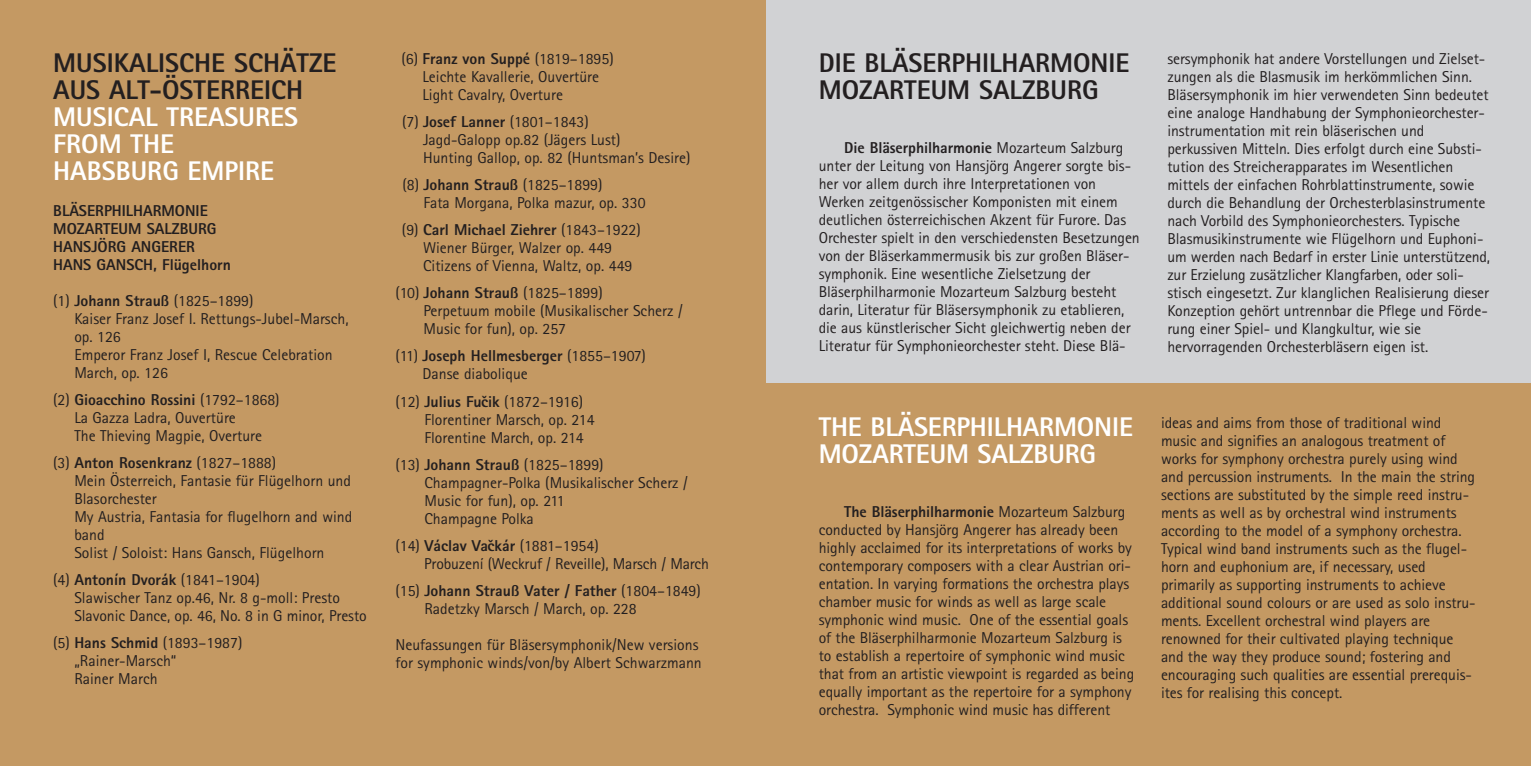
<style>
.page{position:relative;width:1531px;height:766px;background:#fff}
.page>*{position:absolute;margin:0;border:0;box-sizing:border-box;transform-origin:0 0}
.t1{font:800 27px/27px "Rotis Sans Serif";letter-spacing:-.005em;color:#fff}
.t2{font:800 27px/27px "Rotis Sans Serif";color:#231f20}
.t3{font:15.75px/18px "Rotis Sans Serif";letter-spacing:-.005em;color:#231f20}
.t4{font:800 15.75px/18px "Rotis Sans Serif";color:#231f20}
.s1{font-weight:800}
</style>
<div class="page">
<div style="left:765px;top:0;width:766px;height:383px;background:#d1d2d4"></div>
<div style="left:0;top:0;width:765px;height:765px;background:#c49963"></div>
<div style="left:765px;top:383px;width:766px;height:382px;background:#c49963"></div>
<h1 class="t2" style="left:53px;top:52px;width:285px">MUSIKALISCHE SCHÄTZE<br>AUS ALT-ÖSTERREICH</h1>
<h1 class="t1" style="left:53px;top:106px;width:246px">MUSICAL TREASURES<br>FROM THE<br>HABSBURG EMPIRE</h1>
<p class="t4" style="left:53px;top:203px;width:179px">BLÄSERPHILHARMONIE<br>MOZARTEUM SALZBURG<br>HANSJÖRG ANGERER<br>HANS GANSCH, Flügelhorn</p>
<p class="t3" style="left:74px;top:293px;width:276px;text-indent:-21px">(1) <span class="s1">Johann Strauß</span> (1825–1899)<br>Kaiser Franz Josef I. Rettungs-Jubel-Marsch, op. 126<br>Emperor Franz Josef I, Rescue Celebration<br>March, op. 126</p>
<p class="t3" style="left:74px;top:392px;width:207px;text-indent:-21px">(2) <span class="s1">Gioacchino Rossini</span> (1792–1868)<br>La Gazza Ladra, Ouvertüre<br>The Thieving Magpie, Overture</p>
<p class="t3" style="left:74px;top:455px;width:279px;text-indent:-21px">(3) <span class="s1">Anton Rosenkranz</span> (1827–1888)<br>Mein Österreich, Fantasie für Flügelhorn und<br>Blasorchester<br>My Austria, Fantasia for flugelhorn and wind band<br>Solist / Soloist: Hans Gansch, Flügelhorn</p>
<p class="t3" style="left:74px;top:572px;width:294px;text-indent:-21px">(4) <span class="s1">Antonín Dvorák</span> (1841–1904)<br>Slawischer Tanz op.46, Nr. 8 g-moll: Presto<br>Slavonic Dance, op. 46, No. 8 in G minor, Presto</p>
<p class="t3" style="left:74px;top:635px;width:169px;text-indent:-21px">(5) <span class="s1">Hans Schmid</span> (1893–1987) „Rainer-Marsch“<br>Rainer March</p>
<p class="t3" style="left:422px;top:51px;width:193px;text-indent:-21px">(6) <span class="s1">Franz von Suppé</span> (1819–1895)<br>Leichte Kavallerie, Ouvertüre<br>Light Cavalry, Overture</p>
<p class="t3" style="left:423px;top:114px;width:269px;text-indent:-21px">(7) <span class="s1">Josef Lanner</span> (1801–1843)<br>Jagd-Galopp op.82 (Jägers Lust)<br>Hunting Gallop, op. 82 (Huntsman’s Desire)</p>
<p class="t3" style="left:423px;top:177px;width:224px;text-indent:-21px">(8) <span class="s1">Johann Strauß</span> (1825–1899)<br>Fata Morgana, Polka mazur, op. 330</p>
<p class="t3" style="left:423px;top:222px;width:219px;text-indent:-21px">(9) <span class="s1">Carl Michael Ziehrer</span> (1843–1922)<br>Wiener Bürger, Walzer op. 449<br>Citizens of Vienna, Waltz, op. 449</p>
<p class="t3" style="left:424px;top:285px;width:261px;text-indent:-28px">(10) <span class="s1">Johann Strauß</span> (1825–1899)<br>Perpetuum mobile (Musikalischer Scherz /<br>Music for fun), op. 257</p>
<p class="t3" style="left:422px;top:348px;width:225px;text-indent:-27px">(11) <span class="s1">Joseph Hellmesberger</span> (1855–1907)<br>Danse diabolique</p>
<p class="t3" style="left:424px;top:393px;width:172px;text-indent:-29px">(12) <span class="s1">Julius Fucˇik</span> (1872–1916)<br>Florentiner Marsch, op. 214<br>Florentine March, op. 214</p>
<p class="t3" style="left:424px;top:456px;width:265px;text-indent:-29px">(13) <span class="s1">Johann Strauß</span> (1825–1899)<br>Champagner-Polka (Musikalischer Scherz /<br>Music for fun), op. 211<br>Champagne Polka</p>
<p class="t3" style="left:424px;top:537px;width:286px;text-indent:-29px">(14) <span class="s1">Václav Vacˇkár</span> (1881–1954)<br>Probuzení (Weckruf / Reveille), Marsch / March</p>
<p class="t3" style="left:424px;top:582px;width:278px;text-indent:-29px">(15) <span class="s1">Johann Strauß Vater / Father</span> (1804–1849)<br>Radetzky Marsch / March, op. 228</p>
<p class="t3" style="left:395px;top:636px;width:308px">Neufassungen für Bläsersymphonik/New versions for symphonic winds/von/by Albert Schwarzmann</p>
<h1 class="t2" style="left:819px;top:52px;width:312px">DIE BLÄSERPHILHARMONIE<br>MOZARTEUM SALZBURG</h1>
<p class="t3" style="left:819px;top:140px;width:323px;text-indent:26px"><span class="s1">Die Bläserphilharmonie</span> Mozarteum Salzburg unter der Leitung von Hansjörg Angerer sorgte bis&shy;her vor allem durch ihre Interpretationen von Werken zeitgenössischer Komponisten mit einem deutlichen österreichischen Akzent für Furore. Das Orchester spielt in den verschiedensten Besetzungen von der Bläserkammermusik bis zur großen Bläser&shy;symphonik. Eine wesentliche Zielsetzung der Bläserphilharmonie Mozarteum Salzburg besteht darin, Literatur für Bläsersymphonik zu etablieren, die aus künstlerischer Sicht gleichwertig neben der Literatur für Symphonieorchester steht. Diese Blä-</p>
<h1 class="t1" style="left:819px;top:416px;width:316px">THE BLÄSERPHILHARMONIE<br>MOZARTEUM SALZBURG</h1>
<p class="t3" style="left:819px;top:504px;width:317px;text-indent:26px"><span class="s1">The Bläserphilharmonie</span> Mozarteum Salzburg conducted by Hansjörg Angerer has already been highly acclaimed for its interpretations of works by contemporary composers with a clear Austrian ori&shy;entation. In varying formations the orchestra plays chamber music for winds as well as large scale symphonic wind music. One of the essential goals of the Bläserphilharmonie Mozarteum Salzburg is to establish a repertoire of symphonic wind music that from an artistic viewpoint is regarded as being equally important as the repertoire for a symphony orchestra. Symphonic wind music has different</p>
<p class="t3" style="left:1167px;top:51px;width:324px">sersymphonik hat andere Vorstellungen und Zielset&shy;zungen als die Blasmusik im herkömmlichen Sinn.<br>Bläsersymphonik im hier verwendeten Sinn bedeutet eine analoge Handhabung der Symphonieorchester&shy;instrumentation mit rein bläserischen und perkussiven Mitteln. Dies erfolgt durch eine Substi&shy;tution des Streicherapparates im Wesentlichen mittels der einfachen Rohrblattinstrumente, sowie durch die Behandlung der Orchesterblasinstrumente nach Vorbild des Symphonieorchesters. Typische Blasmusikinstrumente wie Flügelhorn und Euphoni&shy;um werden nach Bedarf in erster Linie unterstützend, zur Erzielung zusätzlicher Klangfarben, oder soli&shy;stisch eingesetzt. Zur klanglichen Realisierung dieser Konzeption gehört untrennbar die Pflege und Förde&shy;rung einer Spiel- und Klangkultur, wie sie hervorragenden Orchesterbläsern eigen ist.</p>
<p class="t3" style="left:1161px;top:415px;width:316px">ideas and aims from those of traditional wind music and signifies an analogous treatment of works for symphony orchestra purely using wind and percussion instruments. In the main the string sections are substituted by the simple reed instru&shy;ments as well as by orchestral wind instruments according to the model of a symphony orchestra.<br>Typical wind band instruments such as the flugel&shy;horn and euphonium are, if necessary, used primarily as supporting instruments to achieve additional sound colours or are used as solo instru&shy;ments. Excellent orchestral wind players are renowned for their cultivated playing technique and the way they produce sound; fostering and encouraging such qualities are essential prerequis&shy;ites for realising this concept.</p>
</div>
